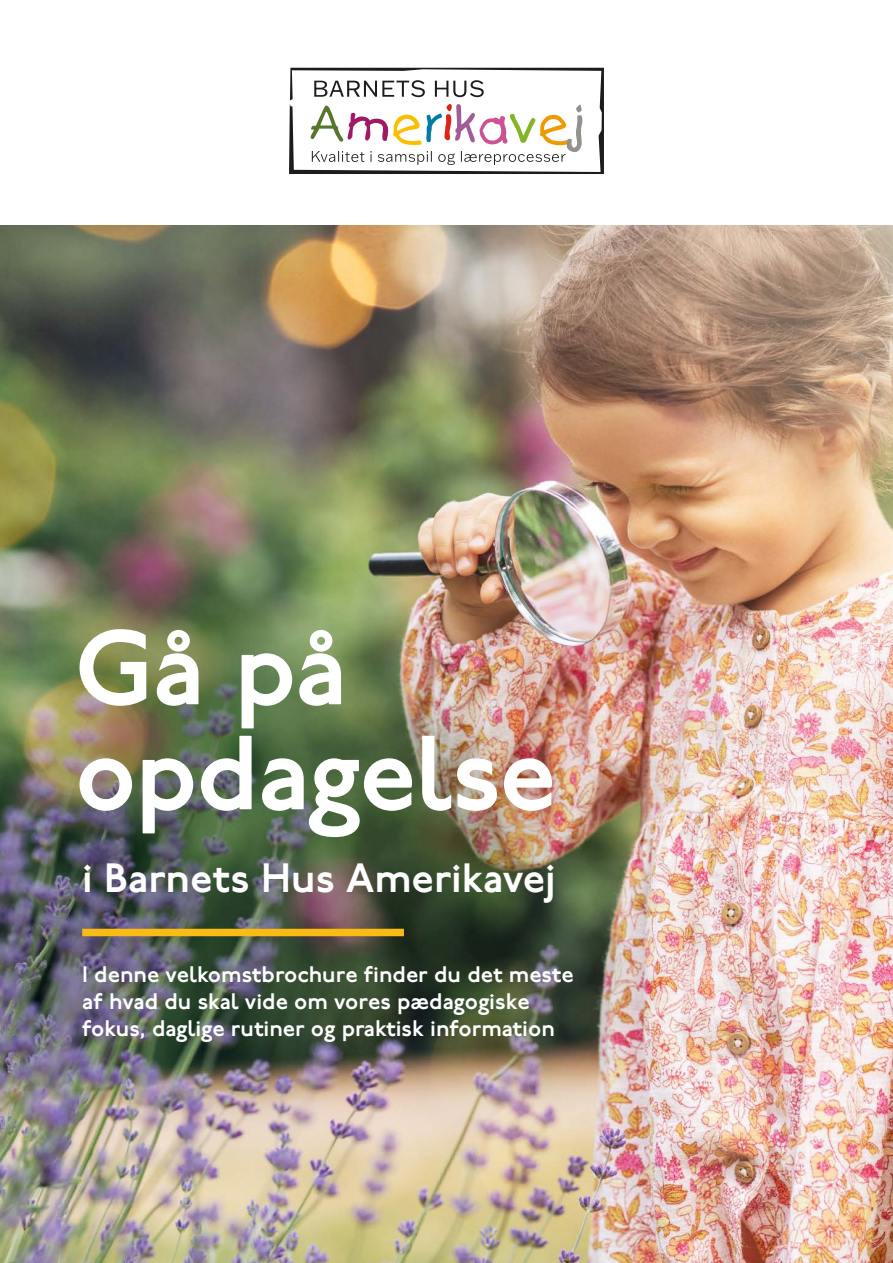
<style>
.page{position:relative;width:893px;height:1263px;background:#fff}
.page>*{position:absolute;margin:0;border:0;box-sizing:border-box;transform-origin:0 0}
.t1{font:600 105px/105px "P22 Underground";letter-spacing:-.015em;color:#fff}
.t2{font:600 40.95px "P22 Underground";color:#fff}
.t3{font:600 22.5px/27px "P22 Underground";color:#fff}
</style>
<div class="page">
<img style="left:0;top:225px;width:893px;height:1038px">
<svg style="left:289px;top:68px;width:315px;height:106px"></svg>
<div style="left:82px;top:929px;width:322px;height:7px;background:#f9bc15"></div>
<h1 class="t1" style="left:75px;top:620px;width:483px">Gå på opdagelse</h1>
<h2 class="t2" style="left:82px;top:855px;width:475px">i Barnets Hus Amerikavej</h2>
<p class="t3" style="left:82px;top:961px;width:493px">I denne velkomstbrochure finder du det meste af hvad du skal vide om vores pædagogiske fokus, daglige rutiner og praktisk information</p>
</div>
